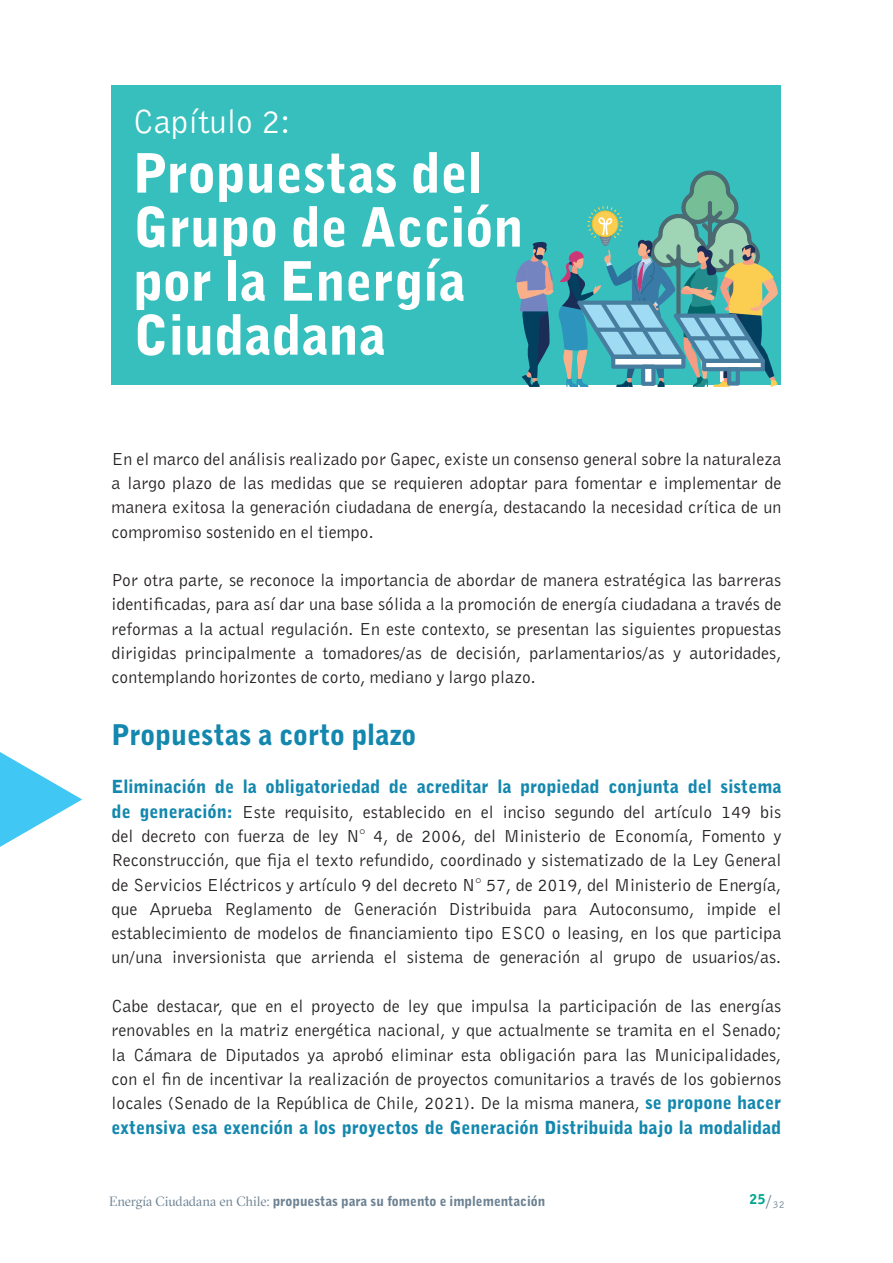
<style>
.page{position:relative;width:893px;height:1263px;background:#fff}
.page>*{position:absolute;margin:0;border:0;box-sizing:border-box;transform-origin:0 0}
.t1{font:900 54px/54px "Bell Gothic";color:#fff}
.t2{font:34.5px "Bell Gothic";color:#fff}
.t3{font:900 28.5px "Bell Gothic";color:#1387ae}
.t4{font:18px/24.3px "Bell Gothic";color:#231f20;text-align:justify}
.t5{font:900 13.5px "Bell Gothic";color:#6d8293}
.t6{font:900 13.5px "Bell Gothic";color:#00a78e}
.s1{font-weight:900;color:#1387ae}
.s2{font-family:"GT Sectra Fine";font-weight:400}
.s3{font-weight:400;font-size:18px;color:#6d8293}
</style>
<div class="page">
<div style="left:112px;top:85px;width:669px;height:300px;background:#36bfbd"></div>
<svg style="left:516px;top:170px;width:262px;height:217px"></svg>
<svg style="left:0;top:752px;width:82px;height:95px"></svg>
<h2 class="t2" style="left:133px;top:100px;width:159px">Capítulo 2:</h2>
<h1 class="t1" style="left:133px;top:148px;width:392px">Propuestas del<br>Grupo de Acción por la Energía<br>Ciudadana</h1>
<p class="t4" style="left:112px;top:446px;width:671px">En el marco del análisis realizado por Gapec, existe un consenso general sobre la naturaleza a largo plazo de las medidas que se requieren adoptar para fomentar e implementar de manera exitosa la generación ciudadana de energía, destacando la necesidad crítica de un compromiso sostenido en el tiempo.</p>
<p class="t4" style="left:112px;top:568px;width:671px">Por otra parte, se reconoce la importancia de abordar de manera estratégica las barreras identificadas, para así dar una base sólida a la promoción de energía ciudadana a través de reformas a la actual regulación. En este contexto, se presentan las siguientes propuestas dirigidas principalmente a tomadores/as de decisión, parlamentarios/as y autoridades, contemplando horizontes de corto, mediano y largo plazo.</p>
<h3 class="t3" style="left:112px;top:716px;width:306px">Propuestas a corto plazo</h3>
<p class="t4" style="left:112px;top:775px;width:671px"><span class="s1">Eliminación de la obligatoriedad de acreditar la propiedad conjunta del sistema de generación:</span> Este requisito, establecido en el inciso segundo del artículo 149 bis del decreto con fuerza de ley N° 4, de 2006, del Ministerio de Economía, Fomento y Reconstrucción, que fija el texto refundido, coordinado y sistematizado de la Ley General de Servicios Eléctricos y artículo 9 del decreto N° 57, de 2019, del Ministerio de Energía, que Aprueba Reglamento de Generación Distribuida para Autoconsumo, impide el establecimiento de modelos de financiamiento tipo ESCO o leasing, en los que participa un/una inversionista que arrienda el sistema de generación al grupo de usuarios/as.</p>
<p class="t4" style="left:112px;top:993px;width:671px">Cabe destacar, que en el proyecto de ley que impulsa la participación de las energías renovables en la matriz energética nacional, y que actualmente se tramita en el Senado; la Cámara de Diputados ya aprobó eliminar esta obligación para las Municipalidades, con el fin de incentivar la realización de proyectos comunitarios a través de los gobiernos locales (Senado de la República de Chile, 2021). De la misma manera, <span class="s1">se propone hacer extensiva esa exención a los proyectos de Generación Distribuida bajo la modalidad</span></p>
<p class="t5" style="left:109px;top:1192px;width:438px"><span class="s2">Energía Ciudadana en Chile:</span> propuestas para su fomento e implementación</p>
<p class="t6" style="left:750px;top:1191px;width:36px">25<span class="s3">/</span><sub>32</sub></p>
</div>
